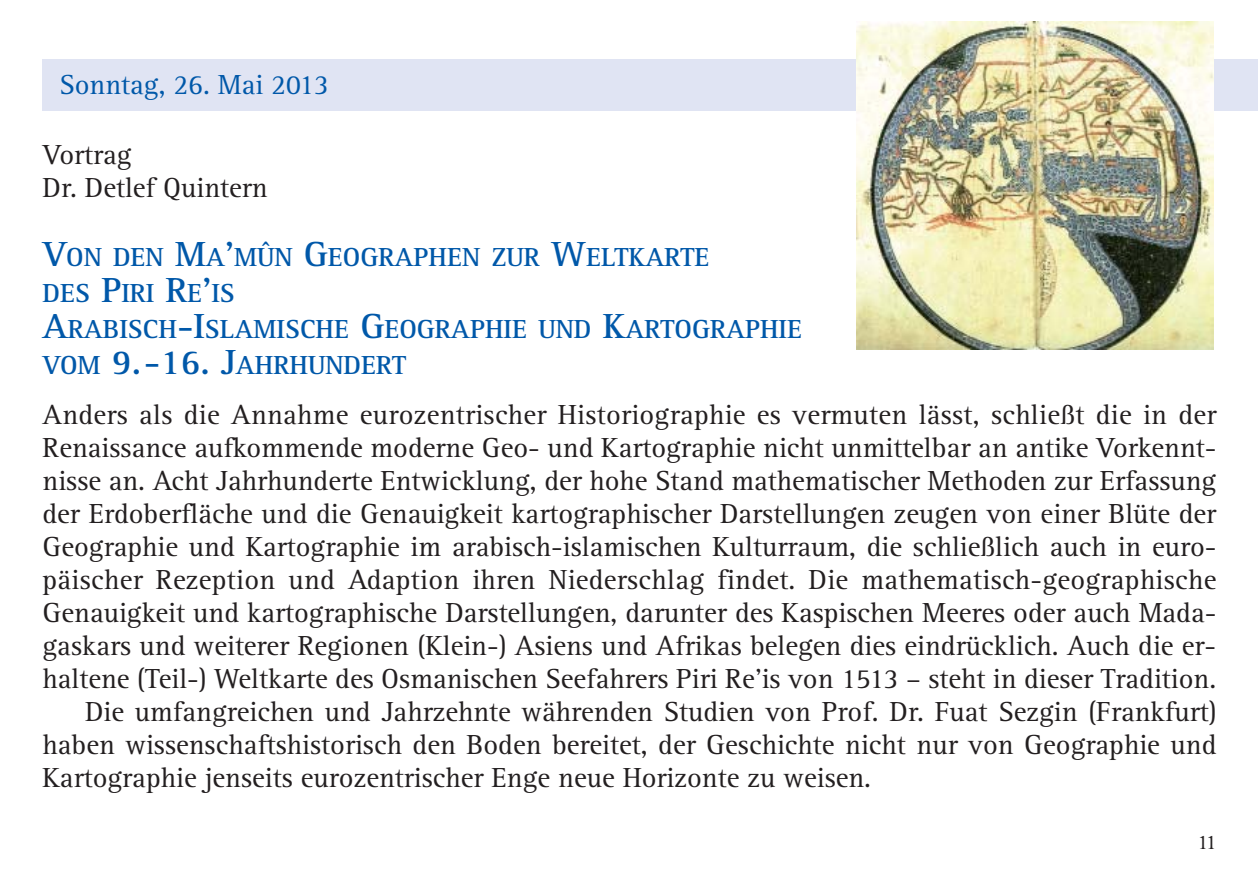
<style>
.page{position:relative;width:1259px;height:893px;background:#fff}
.page>*{position:absolute;margin:0;border:0;box-sizing:border-box;transform-origin:0 0}
.t1{font:28.5px/33px "Rotis Serif";color:#231f20}
.t2{font:28.5px "Rotis Serif";color:#0058a9}
.t3{font:700 27px/36px "Rotis Serif";color:#0058a9}
.t4{font:21px "Rotis Serif";color:#231f20}
.s1{font-size:36px}
</style>
<div class="page">
<div style="left:43px;top:60px;width:1214px;height:51px;background:#e0e4f3"></div>
<img style="left:856px;top:21px;width:357px;height:329px">
<p class="t2" style="left:60px;top:74px;width:271px">Sonntag, 26. Mai 2013</p>
<p class="t1" style="left:43px;top:141px;width:227px">Vortrag<br>Dr. Detlef Quintern</p>
<p class="t3" style="left:43px;top:242px;width:761px"><span class="s1">V</span>ON DEN <span class="s1">M</span>A<span class="s1">’</span>MÛN <span class="s1">G</span>EOGRAPHEN ZUR <span class="s1">W</span>ELTKARTE<br>DES <span class="s1">P</span>IRI <span class="s1">R</span>E<span class="s1">’</span>IS<br><span class="s1">A</span>RABISCH<span class="s1">-I</span>SLAMISCHE <span class="s1">G</span>EOGRAPHIE UND <span class="s1">K</span>ARTOGRAPHIE<br>VOM <span class="s1">9.-16. J</span>AHRHUNDERT</p>
<p class="t1" style="left:43px;top:401px;width:1175px">Anders als die Annahme eurozentrischer Historiographie es vermuten lässt, schließt die in der</p>
<p class="t1" style="left:43px;top:434px;width:1175px">Renaissance aufkommende moderne Geo- und Kartographie nicht unmittelbar an antike Vorkennt-</p>
<p class="t1" style="left:43px;top:467px;width:1175px">nisse an. Acht Jahrhunderte Entwicklung, der hohe Stand mathematischer Methoden zur Erfassung</p>
<p class="t1" style="left:43px;top:500px;width:1175px">der Erdoberfläche und die Genauigkeit kartographischer Darstellungen zeugen von einer Blüte der</p>
<p class="t1" style="left:43px;top:533px;width:1175px">Geographie und Kartographie im arabisch-islamischen Kulturraum, die schließlich auch in euro -</p>
<p class="t1" style="left:43px;top:566px;width:1175px">päischer Rezeption und Adaption ihren Niederschlag findet. Die mathematisch-geographische</p>
<p class="t1" style="left:43px;top:599px;width:1175px">Genauigkeit und kartographische Darstellungen, darunter des Kaspischen Meeres oder auch Mada-</p>
<p class="t1" style="left:43px;top:632px;width:1175px">gaskars und weiterer Regionen (Klein-) Asiens und Afrikas belegen dies eindrücklich. Auch die er-</p>
<p class="t1" style="left:43px;top:665px;width:1175px">haltene (Teil-) Weltkarte des Osmanischen Seefahrers Piri Re’is von 1513 – steht in dieser Tradition.</p>
<p class="t1" style="left:85px;top:698px;width:1133px">Die umfangreichen und Jahrzehnte währenden Studien von Prof. Dr. Fuat Sezgin (Frankfurt)</p>
<p class="t1" style="left:43px;top:731px;width:1175px">haben wissenschaftshistorisch den Boden bereitet, der Geschichte nicht nur von Geographie und</p>
<p class="t1" style="left:43px;top:764px;width:830px">Kartographie jenseits eurozentrischer Enge neue Horizonte zu weisen.</p>
<p class="t4" style="left:1197px;top:834px;width:21px">11</p>
</div>
